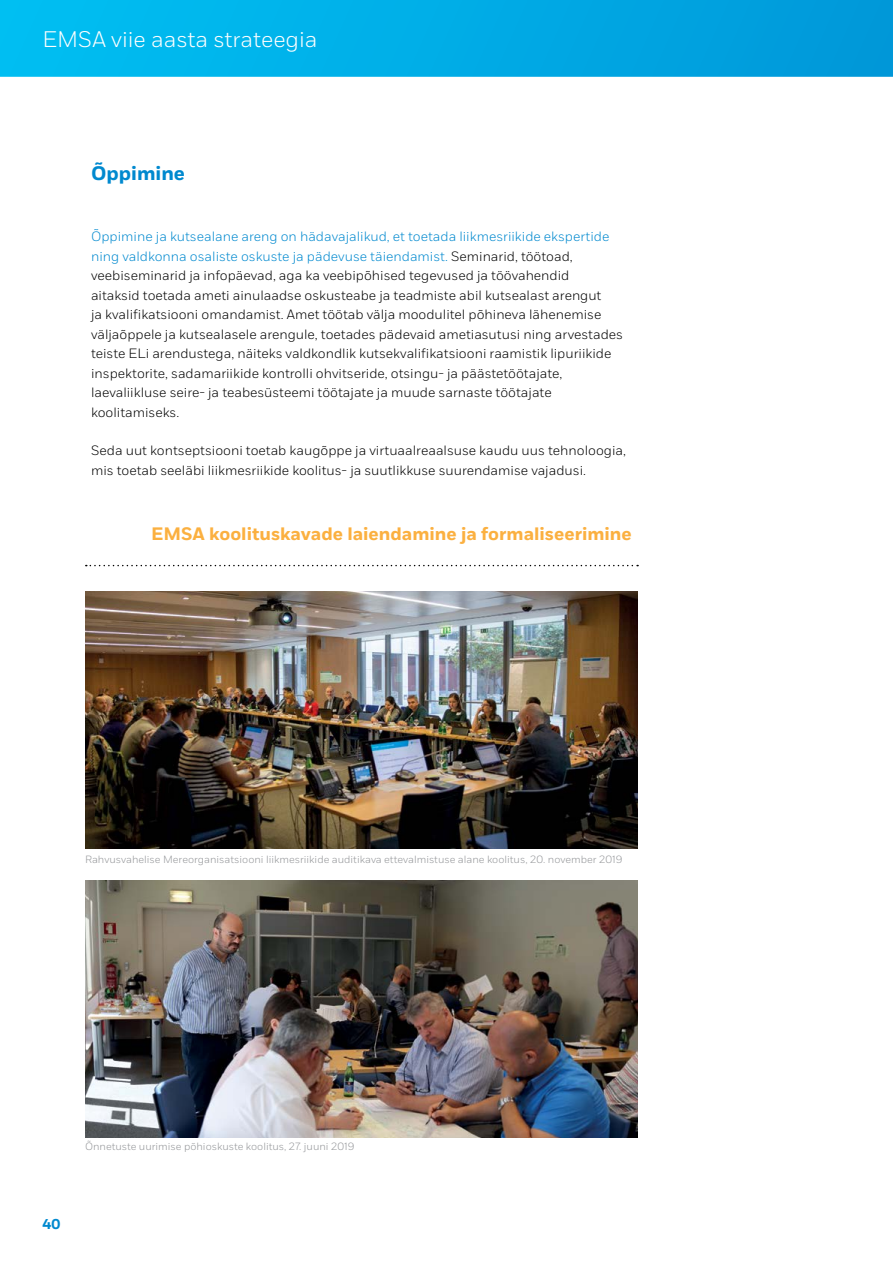
<style>
.page{position:relative;width:893px;height:1263px;background:#fff}
.page>*{position:absolute;margin:0;border:0;box-sizing:border-box;transform-origin:0 0}
.t1{font:300 22.5px "Fort";color:#fff}
.t2{font:700 19.5px "Fort";color:#0089cf}
.t3{font:700 18px "Fort";color:#fbb040}
.t4{font:700 14.25px "Fort";color:#0089cf}
.t5{font:300 13.5px/19.5px "Fort";color:#000}
.t6{font:300 10.5px "Fort";color:#939598}
.s1{color:#0089cf}
</style>
<div class="page">
<svg style="left:0;top:0;width:893px;height:77px;background:#00ace6"></svg>
<svg style="left:86px;top:565px;width:552px;height:1px"></svg>
<img style="left:85px;top:591px;width:553px;height:257px">
<img style="left:85px;top:880px;width:553px;height:257px">
<h1 class="t1" style="left:43px;top:26px;width:277px">EMSA viie aasta strateegia</h1>
<h2 class="t2" style="left:91px;top:161px;width:96px">Õppimine</h2>
<p class="t5" style="left:91px;top:227px;width:533px"><span class="s1">Õppimine ja kutsealane areng on hädavajalikud, et toetada liikmesriikide ekspertide ning valdkonna osaliste oskuste ja pädevuse täiendamist.</span> Seminarid, töötoad, veebiseminarid ja infopäevad, aga ka veebipõhised tegevused ja töövahendid<br>aitaksid toetada ameti ainulaadse oskusteabe ja teadmiste abil kutsealast arengut<br>ja kvalifikatsiooni omandamist. Amet töötab välja moodulitel põhineva lähenemise väljaõppele ja kutsealasele arengule, toetades pädevaid ametiasutusi ning arvestades teiste ELi arendustega, näiteks valdkondlik kutsekvalifikatsiooni raamistik lipuriikide inspektorite, sadamariikide kontrolli ohvitseride, otsingu- ja päästetöötajate, laevaliikluse seire- ja teabesüsteemi töötajate ja muude sarnaste töötajate koolitamiseks.</p>
<p class="t5" style="left:91px;top:441px;width:536px">Seda uut kontseptsiooni toetab kaugõppe ja virtuaalreaalsuse kaudu uus tehnoloogia, mis toetab seeläbi liikmesriikide koolitus- ja suutlikkuse suurendamise vajadusi.</p>
<h3 class="t3" style="left:151px;top:523px;width:482px">EMSA koolituskavade laiendamine ja formaliseerimine</h3>
<p class="t6" style="left:85px;top:853px;width:539px">Rahvusvahelise Mereorganisatsiooni liikmesriikide auditikava ettevalmistuse alane koolitus, 20. november 2019</p>
<p class="t6" style="left:85px;top:1140px;width:271px">Õnnetuste uurimise põhioskuste koolitus, 27. juuni 2019</p>
<p class="t4" style="left:43px;top:1215px;width:19px">40</p>
</div>
